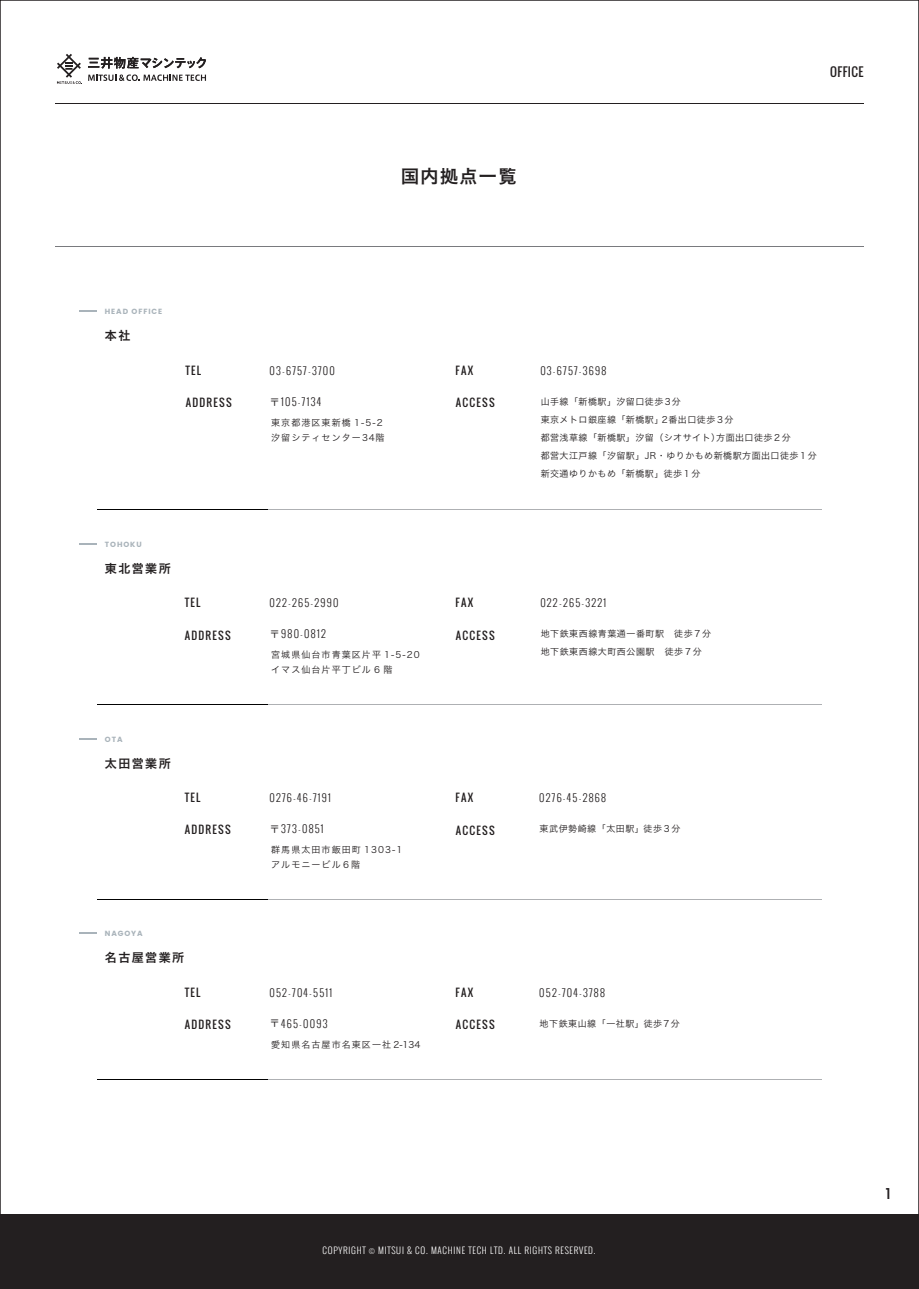
<style>
.page{position:relative;width:919px;height:1289px;background:#fff}
.page>*{position:absolute;margin:0;border:0;box-sizing:border-box;transform-origin:0 0}
.t1{font:18px "Hira Kaku Pro N W6";letter-spacing:.08em;color:#231f20}
.t2{font:500 15.45px "Poppins";color:#231f20}
.t3{font:12px "Hira Kaku Pro N W6";letter-spacing:.12em;color:#231f20}
.t4{font:12px "Oswald";letter-spacing:.04em;color:#231f20}
.t5{font:300 10.5px "Oswald";letter-spacing:.12em;color:#231f20}
.t6{font:10.5px "Oswald";letter-spacing:.12em;color:#231f20}
.t7{font:9px/18px "Hira Kaku Pro W3";letter-spacing:.06em;color:#231f20}
.t8{font:9px/15px "Hira Kaku Pro W3";letter-spacing:.12em;color:#231f20}
.t9{font:300 9px "Oswald";letter-spacing:.08em;color:#fff}
.t10{font:700 7.5px "Poppins";letter-spacing:.12em;color:#a9b3ba}
.s1{font-family:"Koz Go Pr 6 N";font-weight:400}
</style>
<div class="page">
<svg style="left:57px;top:54px;width:25px;height:30px"></svg>
<svg style="left:88px;top:57px;width:118px;height:24px"></svg>
<hr style="left:55px;top:103px;width:808px;height:1px;background:#231f20">
<hr style="left:55px;top:247px;width:808px;height:1px;background:#797a7e">
<div style="left:0;top:1214px;width:918px;height:74px;background:#231f20"></div>
<hr style="left:98px;top:509px;width:723px;height:1px;background:#aeb0b3">
<hr style="left:98px;top:509px;width:170px;height:1px;background:#030303">
<svg style="left:79px;top:310px;width:17px;height:1px"></svg>
<hr style="left:98px;top:704px;width:723px;height:1px;background:#aeb0b3">
<hr style="left:98px;top:704px;width:170px;height:1px;background:#030303">
<svg style="left:79px;top:543px;width:17px;height:1px"></svg>
<hr style="left:98px;top:899px;width:723px;height:1px;background:#aeb0b3">
<hr style="left:98px;top:899px;width:170px;height:1px;background:#030303">
<svg style="left:79px;top:738px;width:17px;height:1px"></svg>
<hr style="left:98px;top:1079px;width:723px;height:1px;background:#aeb0b3">
<hr style="left:98px;top:1079px;width:170px;height:1px;background:#030303">
<svg style="left:79px;top:932px;width:17px;height:2px"></svg>
<h1 class="t1" style="left:401px;top:160px;width:117px">国内拠点一覧</h1>
<h3 class="t4" style="left:830px;top:62px;width:35px">OFFICE</h3>
<p class="t10" style="left:105px;top:307px;width:59px">HEAD OFFICE</p>
<h3 class="t3" style="left:105px;top:324px;width:27px">本社</h3>
<p class="t6" style="left:455px;top:362px;width:19px">FAX</p>
<p class="t5" style="left:540px;top:363px;width:68px">03-6757-3698</p>
<p class="t6" style="left:185px;top:362px;width:17px">TEL</p>
<p class="t5" style="left:269px;top:363px;width:67px">03-6757-3700</p>
<p class="t5" style="left:269px;top:394px;width:53px"><span class="s1">〒</span>105-7134</p>
<p class="t8" style="left:271px;top:414px;width:115px">東京都港区東新橋 1-5-2汐留シティセンター34階</p>
<p class="t6" style="left:186px;top:395px;width:47px">ADDRESS</p>
<p class="t7" style="left:540px;top:392px;width:277px">山手線「新橋駅」汐留口徒歩3分<br>東京メトロ銀座線「新橋駅」2番出口徒歩3分<br>都営浅草線「新橋駅」汐留（シオサイト）方面出口徒歩2分<br>都営大江戸線「汐留駅」JR・ゆりかもめ新橋駅方面出口徒歩1分新交通ゆりかもめ「新橋駅」徒歩1分</p>
<p class="t6" style="left:456px;top:395px;width:40px">ACCESS</p>
<p class="t10" style="left:105px;top:539px;width:38px">TOHOKU</p>
<h3 class="t3" style="left:105px;top:557px;width:67px">東北営業所</h3>
<p class="t6" style="left:455px;top:595px;width:19px">FAX</p>
<p class="t5" style="left:540px;top:595px;width:67px">022-265-3221</p>
<p class="t6" style="left:185px;top:595px;width:17px">TEL</p>
<p class="t5" style="left:269px;top:595px;width:71px">022-265-2990</p>
<p class="t5" style="left:269px;top:626px;width:58px"><span class="s1">〒</span>980-0812</p>
<p class="t8" style="left:271px;top:646px;width:150px">宮城県仙台市青葉区片平 1-5-20イマス仙台片平丁ビル 6 階</p>
<p class="t6" style="left:185px;top:627px;width:47px">ADDRESS</p>
<p class="t7" style="left:540px;top:624px;width:172px">地下鉄東西線青葉通一番町駅　徒歩7分地下鉄東西線大町西公園駅　徒歩7分</p>
<p class="t6" style="left:456px;top:627px;width:40px">ACCESS</p>
<p class="t10" style="left:105px;top:734px;width:19px">OTA</p>
<h3 class="t3" style="left:105px;top:752px;width:67px">太田営業所</h3>
<p class="t6" style="left:185px;top:789px;width:17px">TEL</p>
<p class="t5" style="left:269px;top:790px;width:63px">0276-46-7191</p>
<p class="t5" style="left:269px;top:821px;width:56px"><span class="s1">〒</span>373-0851</p>
<p class="t8" style="left:271px;top:841px;width:133px">群馬県太田市飯田町 1303-1アルモニービル6階</p>
<p class="t6" style="left:185px;top:822px;width:47px">ADDRESS</p>
<p class="t10" style="left:105px;top:929px;width:39px">NAGOYA</p>
<p class="t6" style="left:455px;top:789px;width:19px">FAX</p>
<p class="t5" style="left:539px;top:790px;width:68px">0276-45-2868</p>
<p class="t6" style="left:456px;top:822px;width:40px">ACCESS</p>
<p class="t7" style="left:539px;top:819px;width:142px">東武伊勢崎線「太田駅」徒歩3分</p>
<h3 class="t3" style="left:105px;top:947px;width:81px">名古屋営業所</h3>
<p class="t6" style="left:185px;top:984px;width:17px">TEL</p>
<p class="t5" style="left:269px;top:984px;width:64px">052-704-5511</p>
<p class="t5" style="left:269px;top:1015px;width:60px"><span class="s1">〒</span>465-0093</p>
<p class="t8" style="left:271px;top:1036px;width:151px">愛知県名古屋市名東区一社 2-134</p>
<p class="t6" style="left:185px;top:1016px;width:47px">ADDRESS</p>
<p class="t6" style="left:455px;top:984px;width:19px">FAX</p>
<p class="t5" style="left:539px;top:984px;width:67px">052-704-3788</p>
<p class="t6" style="left:456px;top:1016px;width:40px">ACCESS</p>
<p class="t7" style="left:539px;top:1013px;width:142px">地下鉄東山線「一社駅」徒歩7分</p>
<p class="t9" style="left:322px;top:1243px;width:274px">COPYRIGHT © MITSUI &amp; CO. MACHINE TECH LTD. ALL RIGHTS RESERVED.</p>
<h2 class="t2" style="left:885px;top:1182px;width:7px">1</h2>
</div>
